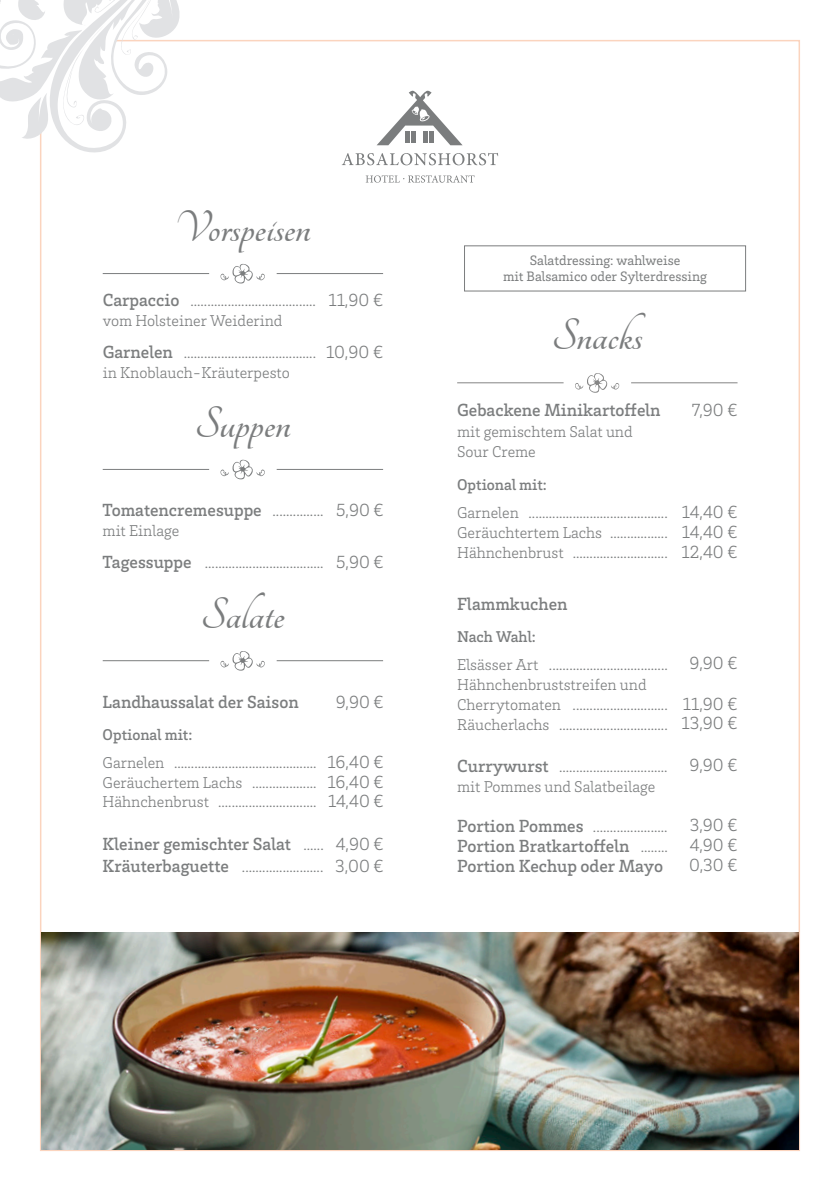
<style>
.page{position:relative;width:840px;height:1191px;background:#fff}
.page>*{position:absolute;margin:0;border:0;box-sizing:border-box;transform-origin:0 0}
.t1{font:700 48px "Tangerine";color:#7b7d7e}
.t2{font:500 18px "Brix Slab";color:#7b7d7e}
.t3{font:300 18px/20px "Brix Slab";color:#7b7d7e}
.t4{font:300 16px/20px "Brix Slab";color:#7b7d7e}
.t5{font:500 16px "Brix Slab";color:#7b7d7e}
.t6{font:14px "Brix Slab";color:#7b7d7e}
.s1{font-weight:500;font-size:18px}
.s2{font-weight:300;font-size:16px}
</style>
<div class="page">
<svg style="left:0;top:0;width:182px;height:154px"></svg>
<img style="left:41px;top:933px;width:757px;height:216px">
<svg style="left:341px;top:153px;width:157px;height:12px"></svg>
<svg style="left:365px;top:175px;width:109px;height:8px"></svg>
<svg style="left:377px;top:91px;width:85px;height:54px"></svg>
<svg style="left:220px;top:263px;width:45px;height:21px"></svg>
<hr style="left:276px;top:273px;width:107px;height:1px;background:#7b7d7e">
<hr style="left:103px;top:273px;width:106px;height:1px;background:#7b7d7e">
<svg style="left:575px;top:373px;width:44px;height:20px"></svg>
<hr style="left:630px;top:382px;width:107px;height:1px;background:#858585">
<hr style="left:457px;top:382px;width:106px;height:1px;background:#858585">
<svg style="left:220px;top:651px;width:45px;height:20px"></svg>
<hr style="left:276px;top:660px;width:107px;height:1px;background:#7b7d7e">
<hr style="left:103px;top:660px;width:106px;height:1px;background:#7b7d7e">
<svg style="left:220px;top:459px;width:45px;height:21px"></svg>
<hr style="left:276px;top:469px;width:107px;height:1px;background:#7b7d7e">
<hr style="left:103px;top:469px;width:106px;height:1px;background:#7b7d7e">
<div style="left:464px;top:245px;width:281px;height:46px;border:1px solid #7b7d7e"></div>
<p class="t1" style="left:174px;top:204px;width:137px">Vorspeisen</p>
<p class="t4" style="left:103px;top:290px;width:215px"><span class="s1">Carpaccio</span> .....................................</p>
<p class="t4" style="left:103px;top:310px;width:181px">vom Holsteiner Weiderind</p>
<p class="t4" style="left:103px;top:342px;width:215px"><span class="s1">Garnelen</span> .......................................</p>
<p class="t4" style="left:103px;top:362px;width:189px">in Knoblauch-Kräuterpesto</p>
<p class="t1" style="left:195px;top:400px;width:97px">Suppen</p>
<p class="t3" style="left:328px;top:289px;width:56px">11,90 €</p>
<p class="t3" style="left:326px;top:341px;width:58px">10,90 €</p>
<p class="t2" style="left:103px;top:498px;width:222px">Tomatencremesuppe <span class="s2">...............</span></p>
<p class="t4" style="left:103px;top:520px;width:78px">mit Einlage</p>
<p class="t4" style="left:103px;top:552px;width:222px"><span class="s1">Tagessuppe</span> ...................................</p>
<p class="t1" style="left:201px;top:591px;width:85px">Salate</p>
<p class="t3" style="left:336px;top:500px;width:49px">5,90 €</p>
<p class="t3" style="left:336px;top:552px;width:49px">5,90 €</p>
<p class="t2" style="left:103px;top:690px;width:197px">Landhaussalat der Saison</p>
<p class="t5" style="left:103px;top:724px;width:91px">Optional mit:</p>
<p class="t4" style="left:103px;top:751px;width:215px">Garnelen ..........................................</p>
<p class="t4" style="left:103px;top:771px;width:215px">Geräuchertem Lachs ...................</p>
<p class="t4" style="left:103px;top:791px;width:215px">Hähnchenbrust .............................</p>
<p class="t2" style="left:103px;top:832px;width:222px">Kleiner gemischter Salat <span class="s2">......</span></p>
<p class="t4" style="left:103px;top:855px;width:222px"><span class="s1">Kräuterbaguette</span> ........................</p>
<p class="t3" style="left:335px;top:691px;width:49px">9,90 €</p>
<p class="t3" style="left:327px;top:751px;width:58px">16,40 €</p>
<p class="t3" style="left:327px;top:771px;width:58px">16,40 €</p>
<p class="t3" style="left:328px;top:790px;width:57px">14,40 €</p>
<p class="t3" style="left:336px;top:833px;width:49px">4,90 €</p>
<p class="t3" style="left:335px;top:855px;width:50px">3,00 €</p>
<p class="t6" style="left:529px;top:251px;width:152px">Salatdressing: wahlweise</p>
<p class="t6" style="left:503px;top:267px;width:205px">mit Balsamico oder Sylterdressing</p>
<p class="t1" style="left:551px;top:312px;width:92px">Snacks</p>
<p class="t2" style="left:457px;top:398px;width:205px">Gebackene Minikartoffeln</p>
<p class="t4" style="left:457px;top:421px;width:177px">mit gemischtem Salat und</p>
<p class="t4" style="left:457px;top:441px;width:80px">Sour Creme</p>
<p class="t5" style="left:457px;top:474px;width:91px">Optional mit:</p>
<p class="t4" style="left:457px;top:502px;width:212px">Garnelen .........................................</p>
<p class="t4" style="left:457px;top:522px;width:212px">Geräuchtertem Lachs .................</p>
<p class="t4" style="left:457px;top:542px;width:212px">Hähnchenbrust ............................</p>
<p class="t2" style="left:457px;top:592px;width:112px">Flammkuchen</p>
<p class="t5" style="left:457px;top:626px;width:80px">Nach Wahl:</p>
<p class="t4" style="left:457px;top:654px;width:212px">Elsässer Art ...................................</p>
<p class="t4" style="left:457px;top:674px;width:212px">Hähnchenbruststreifen und<br>Cherrytomaten ............................</p>
<p class="t4" style="left:457px;top:714px;width:212px">Räucherlachs ................................</p>
<p class="t4" style="left:457px;top:755px;width:212px"><span class="s1">Currywurst</span> ................................</p>
<p class="t4" style="left:457px;top:775px;width:200px">mit Pommes und Salatbeilage</p>
<p class="t4" style="left:457px;top:815px;width:212px"><span class="s1">Portion Pommes</span> ......................</p>
<p class="t2" style="left:457px;top:833px;width:212px">Portion Bratkartoffeln <span class="s2">........</span></p>
<p class="t2" style="left:457px;top:853px;width:207px">Portion Kechup oder Mayo</p>
<p class="t3" style="left:691px;top:399px;width:47px">7,90 €</p>
<p class="t3" style="left:681px;top:501px;width:57px">14,40 €</p>
<p class="t3" style="left:681px;top:521px;width:57px">14,40 €</p>
<p class="t3" style="left:681px;top:541px;width:57px">12,40 €</p>
<p class="t3" style="left:689px;top:652px;width:49px">9,90 €</p>
<p class="t3" style="left:681px;top:693px;width:57px;line-height:19.4px">11,90 €<br>13,90 €</p>
<p class="t3" style="left:689px;top:754px;width:49px">9,90 €</p>
<p class="t3" style="left:688px;top:814px;width:50px;text-align:justify">3,90 € 4,90 € 0,30 €</p>
</div>
